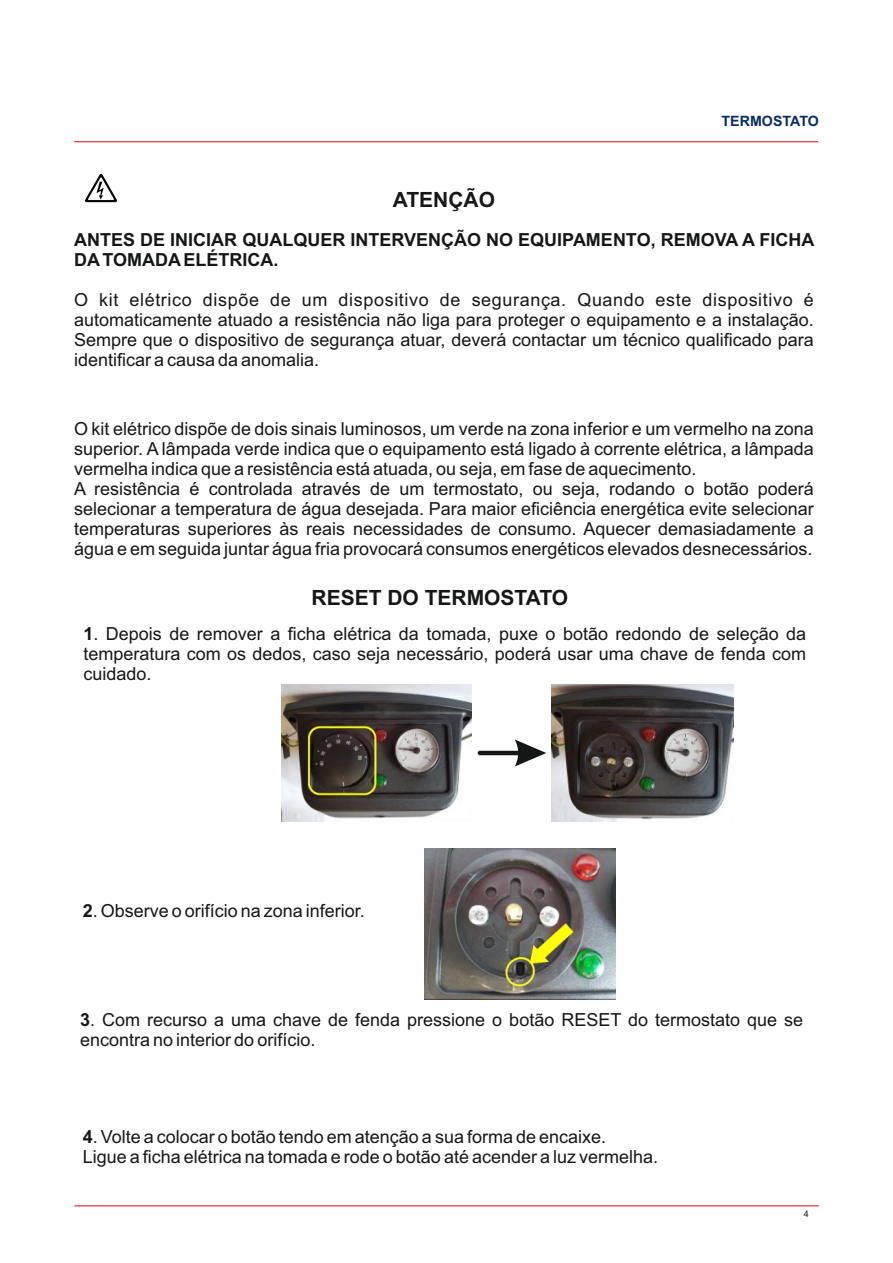
<style>
.page{position:relative;width:893px;height:1263px;background:#fff}
.page>*{position:absolute;margin:0;border:0;box-sizing:border-box;transform-origin:0 0}
.t1{font:700 21px "Arial";color:#151616}
.t2{font:18px/20.1px "Arial";color:#151616}
.t3{font:700 18px/20.1px "Arial";color:#151616}
.t4{font:700 14.25px "Arial";color:#082d65}
.t5{font:9px "Arial";color:#151616}
.s1{font-weight:700}
</style>
<div class="page">
<hr style="left:74px;top:141px;width:744px;height:1px;background:#e9000d">
<img style="left:86px;top:173px;width:31px;height:30px">
<img style="left:282px;top:685px;width:189px;height:136px">
<img style="left:552px;top:685px;width:182px;height:136px">
<img style="left:424px;top:848px;width:192px;height:151px">
<hr style="left:74px;top:1205px;width:745px;height:1px;background:#e9000d">
<svg style="left:478px;top:739px;width:68px;height:27px"></svg>
<p class="t4" style="left:721px;top:115px;width:99px">TERMOSTATO</p>
<p class="t1" style="left:393px;top:191px;width:104px">ATENÇÃO</p>
<p class="t3" style="left:74px;top:231px;width:742px">ANTES DE INICIAR QUALQUER INTERVENÇÃO NO EQUIPAMENTO, REMOVA A FICHA<br>DA TOMADA ELÉTRICA.</p>
<p class="t2" style="left:74px;top:291px;width:741px;text-align:justify">O kit elétrico dispõe de um dispositivo de segurança. Quando este dispositivo é automaticamente atuado a resistência não liga para proteger o equipamento e a instalação.<br>Sempre que o dispositivo de segurança atuar, deverá contactar um técnico qualificado para identificar a causa da anomalia.</p>
<p class="t2" style="left:74px;top:420px;width:741px">O kit elétrico dispõe de dois sinais luminosos, um verde na zona inferior e um vermelho na zona superior. A lâmpada verde indica que o equipamento está ligado à corrente elétrica, a lâmpada vermelha indica que a resistência está atuada, ou seja, em fase de aquecimento.<br>A resistência é controlada através de um termostato, ou seja, rodando o botão poderá selecionar a temperatura de água desejada. Para maior eficiência energética evite selecionar temperaturas superiores às reais necessidades de consumo. Aquecer demasiadamente a água e em seguida juntar água fria provocará consumos energéticos elevados desnecessários.</p>
<p class="t1" style="left:312px;top:589px;width:258px">RESET DO TERMOSTATO</p>
<p class="t2" style="left:83px;top:625px;width:724px;text-align:justify"><span class="s1">1</span>. Depois de remover a ficha elétrica da tomada, puxe o botão redondo de seleção da temperatura com os dedos, caso seja necessário, poderá usar uma chave de fenda com cuidado.</p>
<p class="t2" style="left:83px;top:902px;width:284px"><span class="s1">2</span>. Observe o orifício na zona inferior.</p>
<p class="t2" style="left:80px;top:1011px;width:724px"><span class="s1">3</span>. Com recurso a uma chave de fenda pressione o botão RESET do termostato que se encontra no interior do orifício.</p>
<p class="t2" style="left:83px;top:1128px;width:577px"><span class="s1">4</span>. Volte a colocar o botão tendo em atenção a sua forma de encaixe.<br>Ligue a ficha elétrica na tomada e rode o botão até acender a luz vermelha.</p>
<p class="t5" style="left:804px;top:1210px;width:7px">4</p>
</div>
